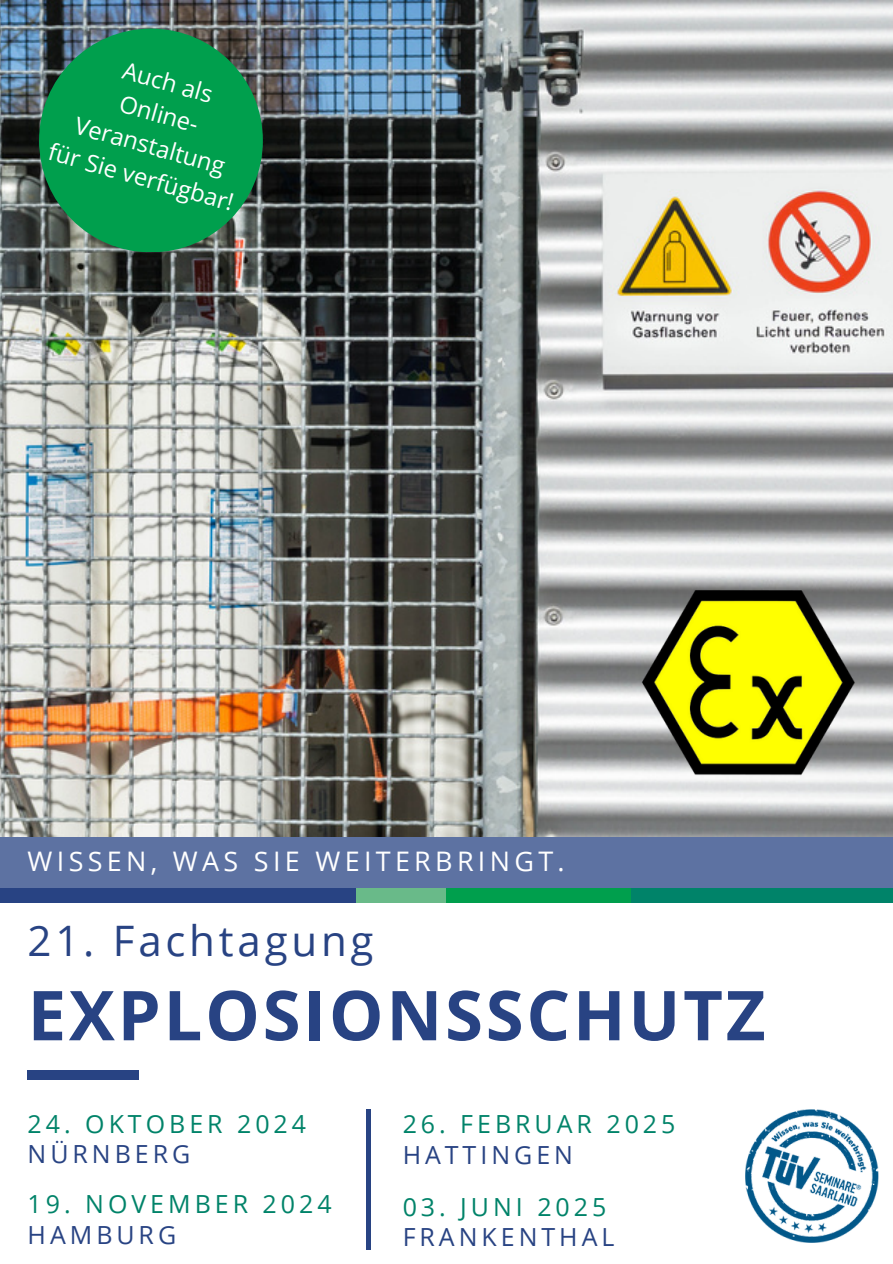
<style>
.page{position:relative;width:893px;height:1264px;background:#fff}
.page>*{position:absolute;margin:0;border:0;box-sizing:border-box;transform-origin:0 0}
.t1{font:700 68.85px "Open Sans";letter-spacing:.04em;color:#284383}
.t2{font:42px "Open Sans";letter-spacing:.09em;color:#284383}
.t3{font:26.85px "Open Sans";letter-spacing:.16em;color:#fff}
.t4{font:24.9px "Open Sans";letter-spacing:.16em;color:#008369}
.t5{font:24.9px "Open Sans";letter-spacing:.16em;color:#284383}
.t6{font:23.85px "Open Sans";color:#fff}
</style>
<div class="page">
<div style="left:28px;top:1070px;width:111px;height:9px;background:#284383"></div>
<img style="left:745px;top:1109px;width:133px;height:133px">
<div style="left:0;top:836px;width:892px;height:64px;background:#5d72a2"></div>
<div style="left:0;top:888px;width:892px;height:15px;background:#284383"></div>
<div style="left:631px;top:888px;width:261px;height:15px;background:#008369"></div>
<div style="left:356px;top:888px;width:184px;height:15px;background:#69ba89"></div>
<div style="left:446px;top:888px;width:185px;height:15px;background:#009f4d"></div>
<div style="left:366px;top:1108px;width:5px;height:141px;background:#284383"></div>
<img style="left:0;top:0;width:892px;height:836px">
<img style="left:625px;top:576px;width:240px;height:210px">
<div style="left:39px;top:29px;width:224px;height:223px;background:#009f4d;border-radius:50%"></div>
<p class="t6" style="left:128px;top:53px;width:94px;rotate:16deg">Auch als</p>
<p class="t6" style="left:125px;top:87px;width:89px;rotate:16deg">Online-</p>
<p class="t6" style="left:80px;top:108px;width:156px;rotate:16deg">Veranstaltung</p>
<p class="t6" style="left:54px;top:134px;width:193px;rotate:16deg">für Sie verfügbar!</p>
<p class="t3" style="left:28px;top:842px;width:538px">WISSEN, WAS SIE WEITERBRINGT.</p>
<p class="t2" style="left:28px;top:911px;width:347px">21. Fachtagung</p>
<p class="t1" style="left:28px;top:966px;width:739px">EXPLOSIONSSCHUTZ</p>
<p class="t4" style="left:28px;top:1106px;width:280px">24. OKTOBER 2024</p>
<p class="t4" style="left:402px;top:1106px;width:274px">26. FEBRUAR 2025</p>
<p class="t5" style="left:28px;top:1136px;width:164px">NÜRNBERG</p>
<p class="t5" style="left:402px;top:1136px;width:172px">HATTINGEN</p>
<p class="t4" style="left:28px;top:1186px;width:305px">19. NOVEMBER 2024</p>
<p class="t4" style="left:402px;top:1189px;width:205px">03. JUNI 2025</p>
<p class="t5" style="left:28px;top:1217px;width:150px">HAMBURG</p>
<p class="t5" style="left:402px;top:1219px;width:213px">FRANKENTHAL</p>
</div>
